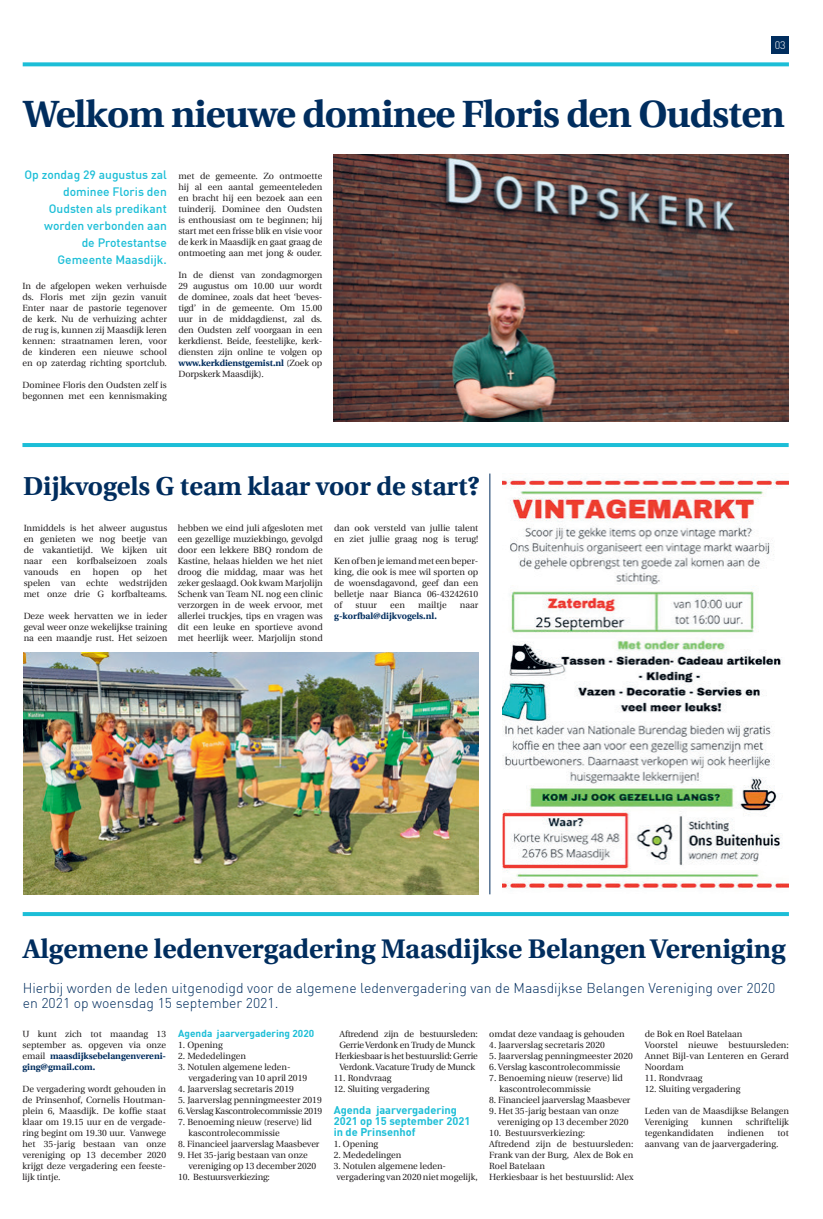
<style>
.page{position:relative;width:823px;height:1219px;background:#fff}
.page>*{position:absolute;margin:0;border:0;box-sizing:border-box;transform-origin:0 0}
.t1{font:700 38px "Utopia";letter-spacing:-.02em;color:#002d5e}
.t2{font:700 27px "Utopia";color:#002d5e}
.t3{font:700 26px "Utopia";color:#002d5e}
.t4{font:300 14px/15px "DIN";color:#002d5e}
.t5{font:500 12px/17px "DIN";color:#1cbed7;text-align:right}
.t6{font:700 11px/11px "DIN";color:#1cbed7}
.t7{font:300 10.8px "DIN";color:#fff}
.t8{font:700 10px "DIN";color:#1cbed7}
.t9{font:9px/11px "Utopia";color:#231f20}
.t10{font:9px/11px "Utopia";letter-spacing:-.02em;color:#231f20;text-align:center}
.t11{font:9px "Utopia";letter-spacing:-.03em;color:#231f20}
.t12{font:700 9px "Utopia";color:#002d5e}
.s1{font-weight:700;color:#002d5e}
</style>
<div class="page">
<svg style="left:23px;top:62px;width:765px;height:4px;background:#30c3da"></svg>
<div style="left:771px;top:36px;width:17px;height:17px;background:#002d5e"></div>
<hr style="left:22px;top:443px;width:766px;height:4px;background:#1cbed7">
<svg style="left:23px;top:912px;width:765px;height:4px;background:#20bfd7"></svg>
<hr style="left:489px;top:474px;width:1px;height:420px;background:#002d5e">
<img style="left:23px;top:653px;width:455px;height:241px">
<img style="left:333px;top:154px;width:455px;height:267px">
<img style="left:502px;top:478px;width:285px;height:411px">
<p class="t7" style="left:774px;top:38px;width:13px">03</p>
<h1 class="t1" style="left:23px;top:93px;width:762px">Welkom nieuwe dominee Floris den Oudsten</h1>
<h3 class="t5" style="left:24px;top:166px;width:144px">Op zondag 29 augustus zal dominee Floris den<br>Oudsten als predikant worden verbonden aan<br>de Protestantse<br>Gemeente Maasdijk.</h3>
<p class="t9" style="left:22px;top:281px;width:146px;text-align:justify">In de afgelopen weken verhuisde ds. Floris met zijn gezin vanuit Enter naar de pastorie tegenover de kerk. Nu de verhuizing achter de rug is, kunnen zij Maasdijk leren kennen: straatnamen leren, voor de kinderen een nieuwe school en op zaterdag richting sportclub.</p>
<p class="t9" style="left:22px;top:380px;width:146px">Dominee Floris den Oudsten zelf is begonnen met een kennismaking</p>
<p class="t9" style="left:178px;top:171px;width:145px;text-align:justify">met de gemeente. Zo ontmoette hij al een aantal gemeenteleden en bracht hij een bezoek aan een tuinderij. Dominee den Oudsten is enthousiast om te beginnen; hij start met een frisse blik en visie voor de kerk in Maasdijk en gaat graag de ontmoeting aan met jong &amp; ouder.</p>
<p class="t9" style="left:178px;top:270px;width:145px;text-align:justify">In de dienst van zondagmorgen 29 augustus om 10.00 uur wordt de dominee, zoals dat heet ‘beves&shy;tigd’ in de gemeente. Om 15.00 uur in de middagdienst, zal ds. den Oudsten zelf voorgaan in een kerkdienst. Beide, feestelijke, kerk&shy;diensten zijn online te volgen op <span class="s1">www.kerkdienstgemist.nl</span> (Zoek op Dorpskerk Maasdijk).</p>
<h3 class="t3" style="left:23px;top:472px;width:457px">Dijkvogels G team klaar voor de start?</h3>
<p class="t9" style="left:24px;top:523px;width:145px;text-align:justify">Inmiddels is het alweer augustus en genieten we nog beetje van de vakantietijd. We kijken uit naar een korfbalseizoen zoals vanouds</p>
<p class="t9" style="left:177px;top:523px;width:147px;text-align:justify">hebben we eind juli afgesloten met een gezellige muziekbingo, gevolgd door een lekkere BBQ rondom de Kastine, helaas hielden we het niet droog die middag, maar was het zeker geslaagd. Ook kwam Marjolijn Schenk van Team NL nog een clinic verzorgen in de week ervoor, met allerlei truckjes, tips en vragen was dit een leuke en sportieve avond met heerlijk weer. Marjolijn stond</p>
<p class="t9" style="left:334px;top:523px;width:145px">dan ook versteld van jullie talent en ziet jullie graag nog is terug!</p>
<p class="t9" style="left:334px;top:556px;width:146px;text-align:justify">Ken of ben je iemand met een beper&shy;king, die ook is mee wil sporten op de woensdagavond, geef dan een belletje naar Bianca 06-43242610 of</p>
<p class="t9" style="left:24px;top:567px;width:145px;text-align:justify;text-indent:130px">het spelen van echte wedstrijden met onze drie G korfbalteams.</p>
<p class="t9" style="left:24px;top:611px;width:145px;text-align:justify">Deze week hervatten we in ieder geval weer onze wekelijkse training na een maandje rust. Het seizoen</p>
<p class="t9" style="left:70px;top:567px;width:12px">en</p>
<p class="t9" style="left:93px;top:567px;width:28px">hopen</p>
<p class="t9" style="left:131px;top:567px;width:12px">op</p>
<p class="t9" style="left:355px;top:600px;width:23px">stuur</p>
<p class="t9" style="left:390px;top:600px;width:16px">een</p>
<p class="t9" style="left:418px;top:600px;width:30px">mailtje</p>
<p class="t9" style="left:459px;top:600px;width:20px">naar</p>
<p class="t12" style="left:334px;top:611px;width:104px">g-korfbal@dijkvogels.nl.</p>
<h2 class="t2" style="left:23px;top:933px;width:763px">Algemene ledenvergadering Maasdijkse Belangen Vereniging</h2>
<h3 class="t4" style="left:23px;top:980px;width:753px">Hierbij worden de leden uitgenodigd voor de algemene ledenvergadering van de Maasdijkse Belangen Vereniging over 2020 en 2021 op woensdag 15 september 2021.</h3>
<p class="t8" style="left:178px;top:1027px;width:137px">Agenda jaarvergadering 2020</p>
<p class="t9" style="left:178px;top:1040px;width:46px">1. Opening</p>
<p class="t9" style="left:178px;top:1051px;width:69px">2. Mededelingen</p>
<p class="t9" style="left:188px;top:1062px;width:120px;text-indent:-10px">3. Notulen algemene leden&shy;vergadering van 10 april 2019</p>
<p class="t9" style="left:178px;top:1084px;width:117px">4. Jaarverslag secretaris 2019</p>
<p class="t9" style="left:178px;top:1095px;width:145px">5. Jaarverslag penningmeester 2019</p>
<p class="t11" style="left:178px;top:1106px;width:145px">6. Verslag Kascontrolecommissie 2019</p>
<p class="t9" style="left:188px;top:1117px;width:125px;text-indent:-10px">7. Benoeming nieuw (reserve) lid kascontrolecommissie</p>
<p class="t9" style="left:178px;top:1139px;width:143px">8. Financieel jaarverslag Maasbever</p>
<p class="t9" style="left:188px;top:1150px;width:129px;text-indent:-10px">9. Het 35-jarig bestaan van onze vereniging op 13 december 2020</p>
<p class="t10" style="left:178px;top:1172px;width:93px">10. Bestuursverkiezing:</p>
<p class="t9" style="left:644px;top:1029px;width:145px">de Bok en Roel Batelaan<br>Voorstel nieuwe bestuursleden:<br>Annet Bijl-van Lenteren en Gerard<br>Noordam</p>
<p class="t9" style="left:644px;top:1073px;width:59px">11. Rondvraag</p>
<p class="t9" style="left:644px;top:1084px;width:97px">12. Sluiting vergadering</p>
<p class="t9" style="left:644px;top:1106px;width:146px">Leden van de Maasdijkse Belangen<br>Vereniging</p>
<p class="t9" style="left:489px;top:1029px;width:137px">omdat deze vandaag is gehouden</p>
<p class="t9" style="left:489px;top:1040px;width:117px">4. Jaarverslag secretaris 2020</p>
<p class="t9" style="left:489px;top:1051px;width:145px">5. Jaarverslag penningmeester 2020</p>
<p class="t9" style="left:489px;top:1062px;width:133px">6. Verslag kascontrolecommissie</p>
<p class="t9" style="left:499px;top:1073px;width:125px;text-indent:-10px">7. Benoeming nieuw (reserve) lid kascontrolecommissie</p>
<p class="t9" style="left:489px;top:1095px;width:143px">8. Financieel jaarverslag Maasbever</p>
<p class="t9" style="left:497px;top:1106px;width:133px;text-indent:-8px">9. Het 35-jarig bestaan van onze vereniging op 13 december 2020</p>
<p class="t9" style="left:489px;top:1128px;width:146px">10. Bestuursverkiezing:<br>Aftredend zijn de bestuursleden:<br>Frank van der Burg, Alex de Bok en<br>Roel Batelaan<br>Herkiesbaar is het bestuurslid: Alex</p>
<p class="t10" style="left:335px;top:1029px;width:144px">Aftredend zijn de bestuursleden:<br>Gerrie Verdonk en Trudy de Munck Herkiesbaar is het bestuurslid: Gerrie Verdonk. Vacature Trudy de Munck</p>
<p class="t9" style="left:333px;top:1073px;width:59px">11. Rondvraag</p>
<p class="t9" style="left:333px;top:1084px;width:97px">12. Sluiting vergadering</p>
<p class="t6" style="left:333px;top:1104px;width:138px">Agenda jaarvergadering<br>2021 op 15 september 2021 in de Prinsenhof</p>
<p class="t9" style="left:333px;top:1139px;width:46px">1. Opening</p>
<p class="t9" style="left:333px;top:1150px;width:69px">2. Mededelingen</p>
<p class="t9" style="left:336px;top:1161px;width:143px;text-indent:-3px">3. Notulen algemene leden&shy;vergadering van 2020 niet mogelijk,</p>
<p class="t9" style="left:22px;top:1029px;width:145px;text-align:justify">U kunt zich tot maandag 13 september as. opgeven via onze email <span class="s1">maasdijksebelangenvereni&shy;ging@gmail.com.</span></p>
<p class="t9" style="left:22px;top:1084px;width:145px;text-align:justify">De vergadering wordt gehouden in de Prinsenhof, Cornelis Houtman&shy;plein 6, Maasdijk. De koffie staat klaar om 19.15 uur en de vergade&shy;ring begint om 19.30 uur. Vanwege het 35-jarig bestaan van onze vereniging op 13 december 2020 krijgt deze vergadering een feeste&shy;lijk tintje.</p>
<p class="t9" style="left:700px;top:1117px;width:33px">kunnen</p>
<p class="t9" style="left:745px;top:1117px;width:44px">schriftelijk</p>
<p class="t9" style="left:644px;top:1128px;width:70px">tegenkandidaten</p>
<p class="t9" style="left:727px;top:1128px;width:38px">indienen</p>
<p class="t9" style="left:644px;top:1128px;width:145px;text-indent:133px">tot aanvang van de jaarvergadering.</p>
</div>
